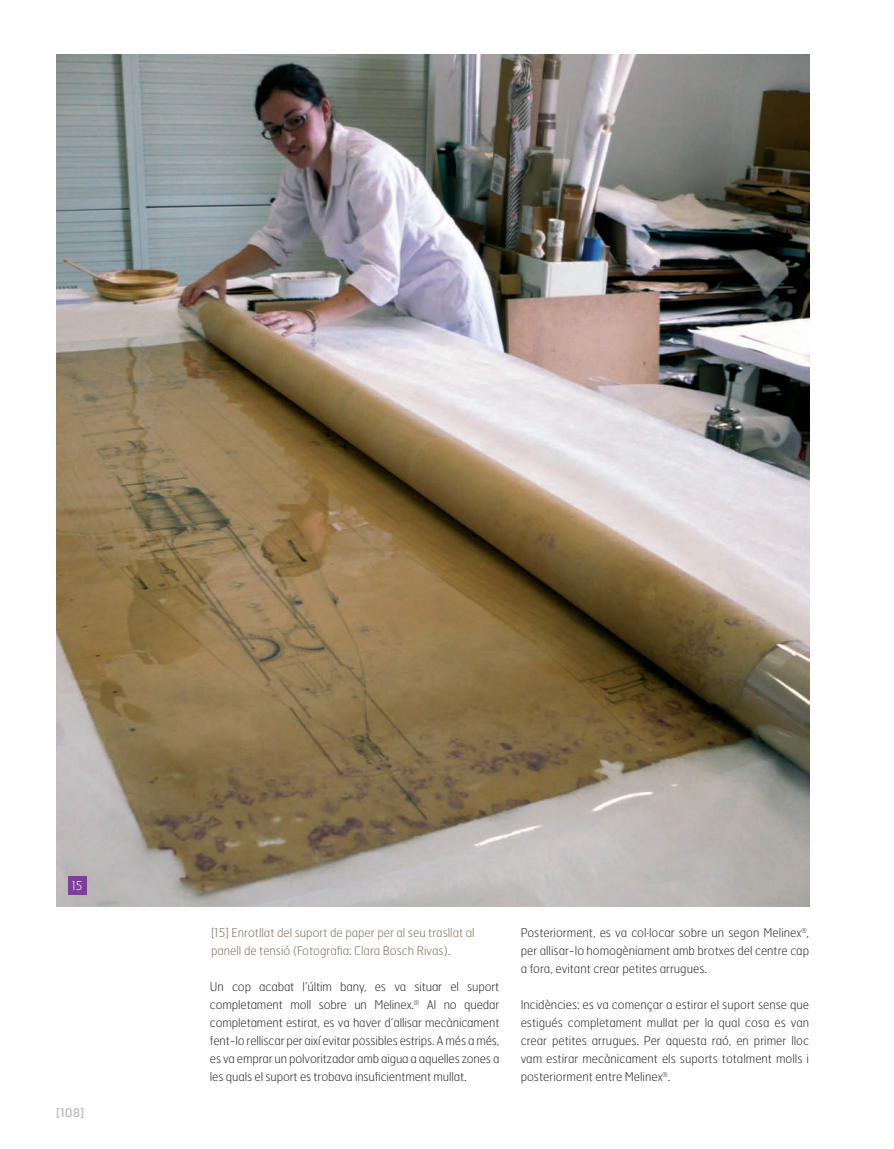
<style>
.page{position:relative;width:894px;height:1149px;background:#fff}
.page>*{position:absolute;margin:0;border:0;box-sizing:border-box;transform-origin:0 0}
.Txt_CAT{font:100 12px/18px "Hermes";color:#231f20;text-align:justify}
.Pie_de_foto{font:100 12px/18px "Hermes";color:#7c6954}
.t1{font:12px "Hermes";color:#bcbdc0}
.Detalle_foto{font:100 12px "Hermes";color:#fff}
</style>
<div class="page">
<img style="left:56px;top:55px;width:753px;height:852px">
<div style="left:68px;top:876px;width:18px;height:19px;background:#7c4099"></div>
<p class="Detalle_foto" style="left:72px;top:878px;width:12px">15</p>
<p class="t1" style="left:56px;top:1105px;width:30px">[108]</p>
<p class="Pie_de_foto" style="left:211px;top:923px;width:265px">[15] Enrotllat del suport de paper per al seu trasllat al panell de tensió (Fotografia: Clara Bosch Rivas).</p>
<p class="Txt_CAT" style="left:210px;top:977px;width:291px">Un cop acabat l’últim bany, es va situar el suport completament moll sobre un Melinex.<sup>®</sup> Al no quedar completament estirat, es va haver d’allisar mecànicament fent-lo relliscar per així evitar possibles estrips. A més a més, es va emprar un polvoritzador amb aigua a aquelles zones a les quals el suport es trobava insuficientment mullat.</p>
<p class="Txt_CAT" style="left:520px;top:923px;width:290px">Posteriorment, es va col·locar sobre un segon Melinex<sup>®</sup>, per allisar-lo homogèniament amb brotxes del centre cap a fora, evitant crear petites arrugues.</p>
<p class="Txt_CAT" style="left:520px;top:995px;width:290px">Incidències: es va començar a estirar el suport sense que estigués completament mullat per la qual cosa es van crear petites arrugues. Per aquesta raó, en primer lloc vam estirar mecànicament els suports totalment molls i posteriorment entre Melinex<sup>®</sup>.</p>
</div>
